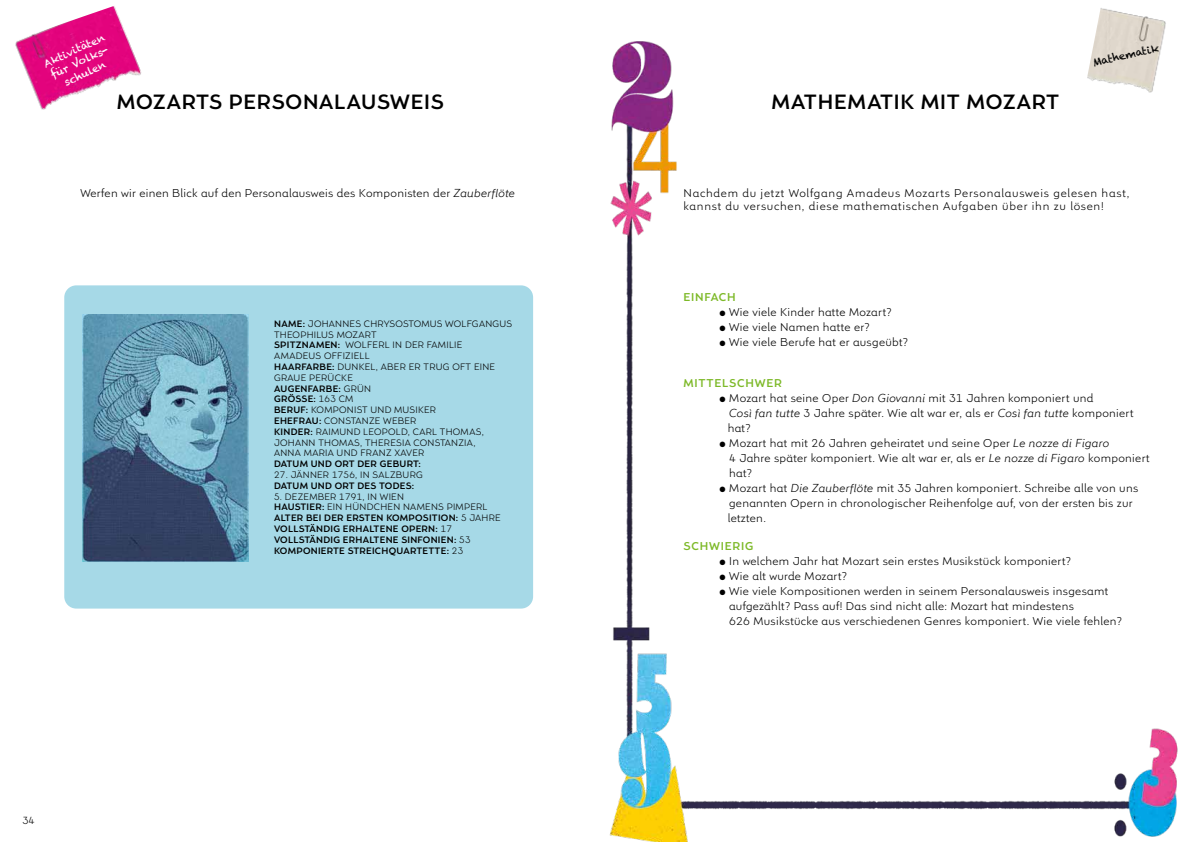
<style>
.page{position:relative;width:1191px;height:842px;background:#fff}
.page>*{position:absolute;margin:0;border:0;box-sizing:border-box;transform-origin:0 0}
.t1{font:600 20px "Remo Plus Pro";letter-spacing:.04em;color:#000}
.t2{font:11px/15px "Remo Plus Pro Blond";letter-spacing:.03em;color:#000}
.t3{font:11px/13px "Remo Plus Pro Blond";letter-spacing:.07em;color:#000}
.t4{font:600 11px "Remo Plus Pro";letter-spacing:.07em;color:#7db928}
.t5{font:10.5px/12.6px "Chalkduster";color:#fff;text-align:center}
.t6{font:10.5px "Chalkduster";color:#000}
.t7{font:10px "Remo Plus Pro Blond";color:#000}
.t8{font:9px/10.8px "Remo Plus Pro Blond";letter-spacing:.03em;color:#000}
.t9{font:600 9px/10.8px "Remo Plus Pro";letter-spacing:.03em;color:#000}
.s1{font-family:"Remo Pro Blond";font-style:italic}
.s2{font-family:"Remo Plus Pro";font-weight:600}
.s3{font-family:"Remo Plus Pro Blond";font-weight:400}
</style>
<div class="page">
<div style="left:64px;top:285px;width:469px;height:324px;background:#a6d9e7;border-radius:12px"></div>
<img style="left:82px;top:315px;width:167px;height:246px">
<img style="left:609px;top:41px;width:569px;height:801px">
<img style="left:1084px;top:8px;width:86px;height:96px">
<img style="left:15px;top:6px;width:126px;height:104px">
<p class="t5" style="left:42px;top:59px;width:68px;rotate:-25deg">Aktivitäten</p>
<p class="t6" style="left:1091px;top:57px;width:69px;rotate:-13deg">Mathematik</p>
<p class="t5" style="left:49px;top:69px;width:63px;rotate:-25deg">für Volks&shy;schulen</p>
<h1 class="t1" style="left:117px;top:88px;width:329px">MOZARTS PERSONALAUSWEIS</h1>
<p class="t2" style="left:80px;top:185px;width:436px">Werfen wir einen Blick auf den Personalausweis des Komponisten der <span class="s1">Zauberflöte</span></p>
<p class="t8" style="left:274px;top:318px;width:239px"><span class="s2">NAME:</span> JOHANNES CHRYSOSTOMUS WOLFGANGUS<br>THEOPHILUS MOZART<br><span class="s2">SPITZNAMEN:</span> WOLFERL IN DER FAMILIE<br>AMADEUS OFFIZIELL<br><span class="s2">HAARFARBE:</span> DUNKEL, ABER ER TRUG OFT EINE<br>GRAUE PERÜCKE</p>
<p class="t9" style="left:274px;top:383px;width:99px">AUGENFARBE: <span class="s3">GRÜN<br></span>GRÖSSE: <span class="s3">163 CM</span></p>
<p class="t8" style="left:274px;top:404px;width:211px"><span class="s2">BERUF:</span> KOMPONIST UND MUSIKER<br><span class="s2">EHEFRAU:</span> CONSTANZE WEBER<br><span class="s2">KINDER:</span> RAIMUND LEOPOLD, CARL THOMAS,<br>JOHANN THOMAS, THERESIA CONSTANZIA,<br>ANNA MARIA UND FRANZ XAVER</p>
<p class="t9" style="left:274px;top:458px;width:148px">DATUM UND ORT DER GEBURT:</p>
<p class="t8" style="left:274px;top:469px;width:150px">27. JÄNNER 1756, IN SALZBURG</p>
<p class="t9" style="left:274px;top:480px;width:142px">DATUM UND ORT DES TODES:</p>
<p class="t8" style="left:274px;top:491px;width:215px">5. DEZEMBER 1791, IN WIEN<br><span class="s2">HAUSTIER:</span> EIN HÜNDCHEN NAMENS PIMPERL</p>
<p class="t9" style="left:274px;top:512px;width:228px">ALTER BEI DER ERSTEN KOMPOSITION: <span class="s3">5 JAHRE </span>VOLLSTÄNDIG ERHALTENE OPERN: <span class="s3">17<br></span>VOLLSTÄNDIG ERHALTENE SINFONIEN: <span class="s3">53<br></span>KOMPONIERTE STREICHQUARTETTE: <span class="s3">23</span></p>
<h1 class="t1" style="left:771px;top:88px;width:289px">MATHEMATIK MIT MOZART</h1>
<p class="t3" style="left:683px;top:186px;width:447px">Nachdem du jetzt Wolfgang Amadeus Mozarts Personalausweis gelesen hast, kannst du versuchen, diese mathematischen Aufgaben über ihn zu lösen!</p>
<p class="t4" style="left:683px;top:289px;width:54px">EINFACH</p>
<p class="t2" style="left:719px;top:304px;width:174px">● Wie viele Kinder hatte Mozart?</p>
<p class="t2" style="left:719px;top:319px;width:151px">● Wie viele Namen hatte er?</p>
<p class="t2" style="left:719px;top:334px;width:190px">● Wie viele Berufe hat er ausgeübt?</p>
<p class="t4" style="left:683px;top:375px;width:100px">MITTELSCHWER</p>
<p class="t2" style="left:727px;top:390px;width:407px;text-indent:-8px">● Mozart hat seine Oper <span class="s1">Don Giovanni</span> mit 31 Jahren komponiert und<br><span class="s1">Così fan tutte</span> 3 Jahre später. Wie alt war er, als er <span class="s1">Così fan tutte</span> komponiert hat?</p>
<p class="t2" style="left:729px;top:435px;width:422px;text-indent:-9px">● Mozart hat mit 26 Jahren geheiratet und seine Oper <span class="s1">Le nozze di Figaro<br></span>4 Jahre später komponiert. Wie alt war er, als er <span class="s1">Le nozze di Figaro</span> komponiert hat?</p>
<p class="t2" style="left:727px;top:480px;width:412px;text-indent:-8px">● Mozart hat <span class="s1">Die Zauberflöte</span> mit 35 Jahren komponiert. Schreibe alle von uns genannten Opern in chronologischer Reihenfolge auf, von der ersten bis zur letzten.</p>
<p class="t4" style="left:683px;top:538px;width:71px">SCHWIERIG</p>
<p class="t2" style="left:719px;top:553px;width:353px">● In welchem Jahr hat Mozart sein erstes Musikstück komponiert?</p>
<p class="t2" style="left:719px;top:568px;width:129px">● Wie alt wurde Mozart?</p>
<p class="t2" style="left:729px;top:583px;width:394px;text-indent:-9px">● Wie viele Kompositionen werden in seinem Personalausweis insgesamt aufgezählt? Pass auf! Das sind nicht alle: Mozart hat mindestens<br>626 Musikstücke aus verschiedenen Genres komponiert. Wie viele fehlen?</p>
<p class="t7" style="left:22px;top:814px;width:14px">34</p>
</div>
